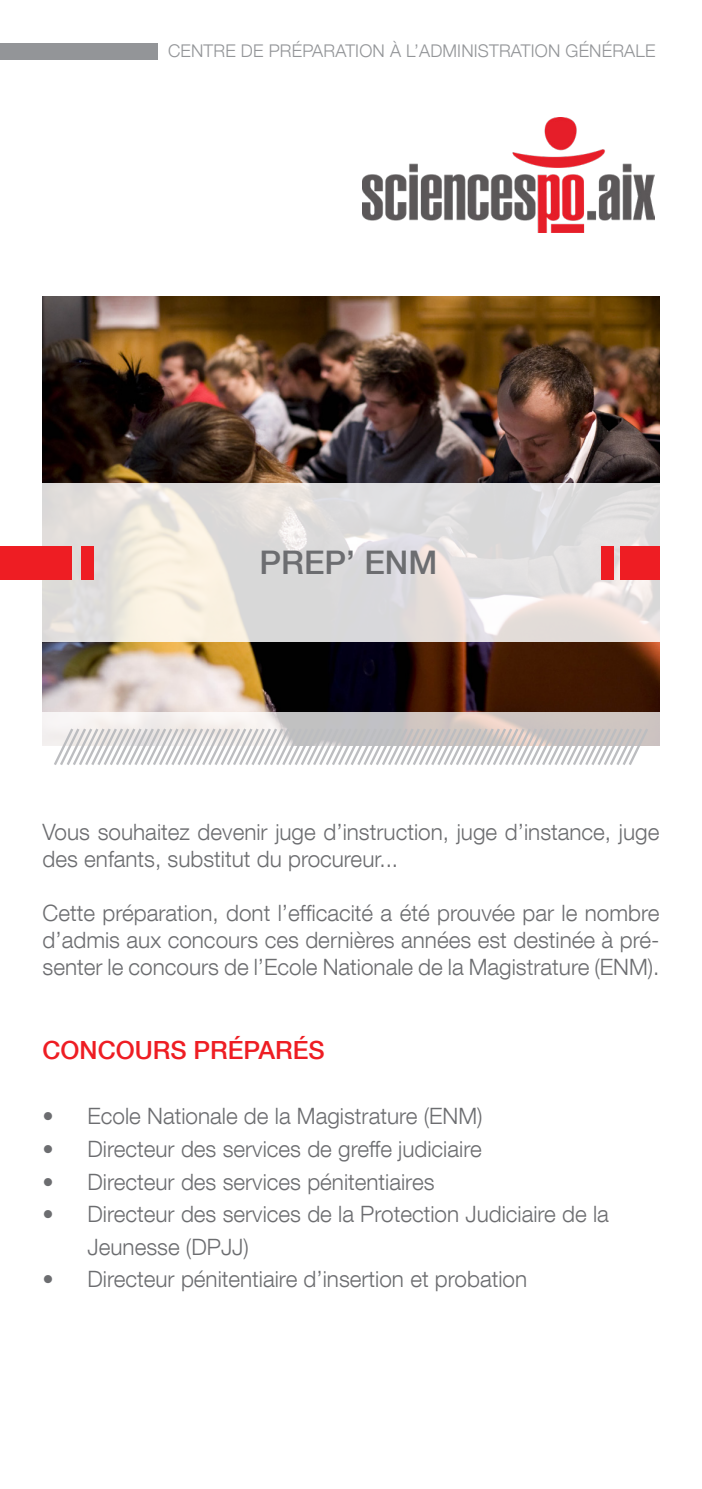
<style>
.page{position:relative;width:702px;height:1489px;background:#fff}
.page>*{position:absolute;margin:0;border:0;box-sizing:border-box;transform-origin:0 0}
.t1{font:500 32.5px "Helvetica Neue LT Com";color:#6c6d70}
.t2{font:500 25px "Helvetica Neue LT Com";color:#ee1d23}
.t3{font:300 22.5px/27px "Helvetica Neue LT Com";color:#6c6d70}
.textes{font:300 17.5px "Helvetica Neue LT Com";letter-spacing:.01em;color:#939598}
</style>
<div class="page">
<img style="left:43px;top:297px;width:616px;height:414px">
<div style="left:0;top:43px;width:157px;height:16px;background:#939598"></div>
<svg style="left:0;top:483px;width:660px;height:159px;background:#e5e1df"></svg>
<div style="left:620px;top:545px;width:39px;height:34px;background:#ee1d23"></div>
<div style="left:601px;top:545px;width:12px;height:34px;background:#ee1d23"></div>
<div style="left:0;top:545px;width:71px;height:34px;background:#ee1d23"></div>
<div style="left:81px;top:545px;width:13px;height:34px;background:#ee1d23"></div>
<svg style="left:42px;top:711px;width:618px;height:34px"></svg>
<img style="left:362px;top:118px;width:292px;height:114px">
<svg style="left:52px;top:726px;width:598px;height:39px"></svg>
<p class="textes" style="left:168px;top:40px;width:489px">CENTRE DE PRÉPARATION À L’ADMINISTRATION GÉNÉRALE</p>
<p class="t1" style="left:259px;top:542px;width:179px">PREP’ ENM</p>
<p class="t3" style="left:43px;top:818px;width:618px">Vous souhaitez devenir juge d’instruction, juge d’instance, juge des enfants, substitut du procureur...</p>
<p class="t3" style="left:43px;top:899px;width:618px;text-align:justify">Cette préparation, dont l’efficacité a été prouvée par le nombre d’admis aux concours ces dernières années est destinée à pré&shy;senter le concours de l’Ecole Nationale de la Magistrature (ENM).</p>
<p class="t2" style="left:43px;top:1035px;width:284px">CONCOURS PRÉPARÉS</p>
<p class="t3" style="left:43px;top:1102px;width:441px">• Ecole Nationale de la Magistrature (ENM)</p>
<p class="t3" style="left:43px;top:1134px;width:440px">• Directeur des services de greffe judiciaire</p>
<p class="t3" style="left:43px;top:1167px;width:393px">• Directeur des services pénitentiaires</p>
<p class="t3" style="left:88px;top:1197px;width:523px;line-height:32.5px;text-indent:-45px">• Directeur des services de la Protection Judiciaire de la<br>Jeunesse (DPJJ)</p>
<p class="t3" style="left:43px;top:1264px;width:486px">• Directeur pénitentiaire d’insertion et probation</p>
</div>
